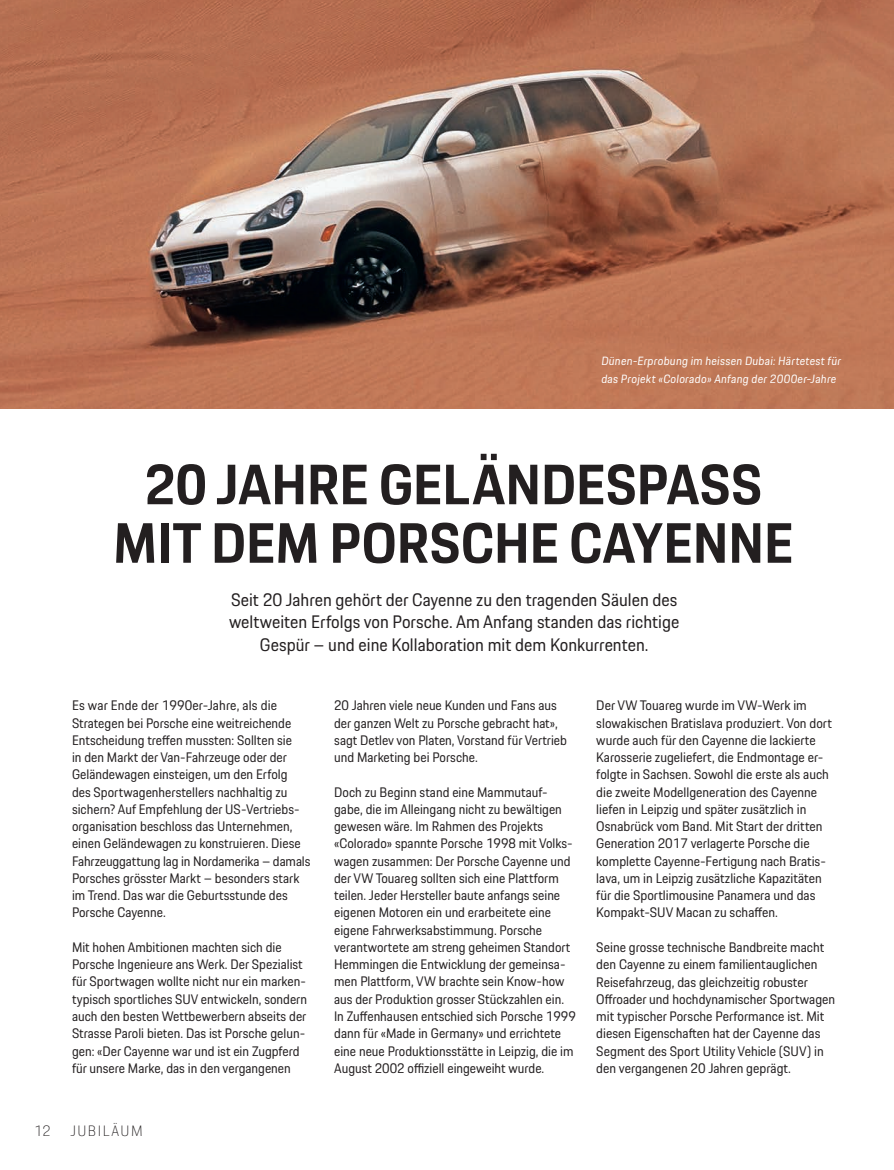
<style>
.page{position:relative;width:894px;height:1170px;background:#fff}
.page>*{position:absolute;margin:0;border:0;box-sizing:border-box;transform-origin:0 0}
.t1{font:700 55.5px/58.5px "Porsche Next";letter-spacing:.01em;color:#231f20;text-align:center}
.t2{font:17.7px/22.2px "Porsche Next";color:#231f20;text-align:center}
.t3{font:100 14.7px "Porsche Next";letter-spacing:.095em;color:#231f20}
.t4{font:13.5px/17.2px "Porsche Next";color:#231f20}
.t5{font:italic 11.7px/17.2px "Porsche Next";letter-spacing:.025em;color:#fff}
</style>
<div class="page">
<img style="left:0;top:0;width:893px;height:409px">
<p class="t5" style="left:601px;top:352px;width:241px">Dünen-Erprobung im heissen Dubai: Härtetest für das Projekt «Colorado» Anfang der 2000er-Jahre</p>
<h1 class="t1" style="left:113px;top:455px;width:681px">20 JAHRE GELÄNDESPASS<br>MIT DEM PORSCHE CAYENNE</h1>
<h2 class="t2" style="left:229px;top:589px;width:451px">Seit 20 Jahren gehört der Cayenne zu den tragenden Säulen des weltweiten Erfolgs von Porsche. Am Anfang standen das richtige<br>Gespür – und eine Kollaboration mit dem Konkurrenten.</h2>
<p class="t4" style="left:72px;top:697px;width:240px">Es war Ende der 1990er-Jahre, als die Strategen bei Porsche eine weitreichende Entscheidung treffen mussten: Sollten sie<br>in den Markt der Van-Fahrzeuge oder der Geländewagen einsteigen, um den Erfolg<br>des Sportwagenherstellers nachhaltig zu sichern? Auf Empfehlung der US-Vertriebs&shy;organisation beschloss das Unternehmen, einen Geländewagen zu konstruieren. Diese Fahrzeuggattung lag in Nordamerika – damals Porsches grösster Markt – besonders stark im Trend. Das war die Geburtsstunde des Porsche Cayenne.</p>
<p class="t4" style="left:72px;top:938px;width:236px">Mit hohen Ambitionen machten sich die Porsche Ingenieure ans Werk. Der Spezialist für Sportwagen wollte nicht nur ein marken&shy;typisch sportliches SUV entwickeln, sondern auch den besten Wettbewerbern abseits der Strasse Paroli bieten. Das ist Porsche gelun&shy;gen: «Der Cayenne war und ist ein Zugpferd für unsere Marke, das in den vergangenen</p>
<p class="t3" style="left:34px;top:1120px;width:18px">12</p>
<p class="t3" style="left:71px;top:1120px;width:73px">JUBILÄUM</p>
<p class="t4" style="left:334px;top:697px;width:234px">20 Jahren viele neue Kunden und Fans aus der ganzen Welt zu Porsche gebracht hat», sagt Detlev von Platen, Vorstand für Vertrieb und Marketing bei Porsche.</p>
<p class="t4" style="left:334px;top:783px;width:243px">Doch zu Beginn stand eine Mammutauf&shy;gabe, die im Alleingang nicht zu bewältigen gewesen wäre. Im Rahmen des Projekts «Colorado» spannte Porsche 1998 mit Volks&shy;wagen zusammen: Der Porsche Cayenne und der VW Touareg sollten sich eine Plattform teilen. Jeder Hersteller baute anfangs seine eigenen Motoren ein und erarbeitete eine eigene Fahrwerksabstimmung. Porsche verantwortete am streng geheimen Standort Hemmingen die Entwicklung der gemeinsa&shy;men Plattform, VW brachte sein Know-how aus der Produktion grosser Stückzahlen ein.<br>In Zuffenhausen entschied sich Porsche 1999 dann für «Made in Germany» und errichtete eine neue Produktionsstätte in Leipzig, die im August 2002 offiziell eingeweiht wurde.</p>
<p class="t4" style="left:596px;top:697px;width:237px">Der VW Touareg wurde im VW-Werk im slowakischen Bratislava produziert. Von dort wurde auch für den Cayenne die lackierte Karosserie zugeliefert, die Endmontage er&shy;folgte in Sachsen. Sowohl die erste als auch die zweite Modellgeneration des Cayenne liefen in Leipzig und später zusätzlich in Osnabrück vom Band. Mit Start der dritten Generation 2017 verlagerte Porsche die komplette Cayenne-Fertigung nach Bratis&shy;lava, um in Leipzig zusätzliche Kapazitäten für die Sportlimousine Panamera und das Kompakt-SUV Macan zu schaffen.</p>
<p class="t4" style="left:596px;top:938px;width:240px">Seine grosse technische Bandbreite macht den Cayenne zu einem familientauglichen Reisefahrzeug, das gleichzeitig robuster Offroader und hochdynamischer Sportwagen mit typischer Porsche Performance ist. Mit diesen Eigenschaften hat der Cayenne das Segment des Sport Utility Vehicle (SUV) in den vergangenen 20 Jahren geprägt.</p>
</div>
